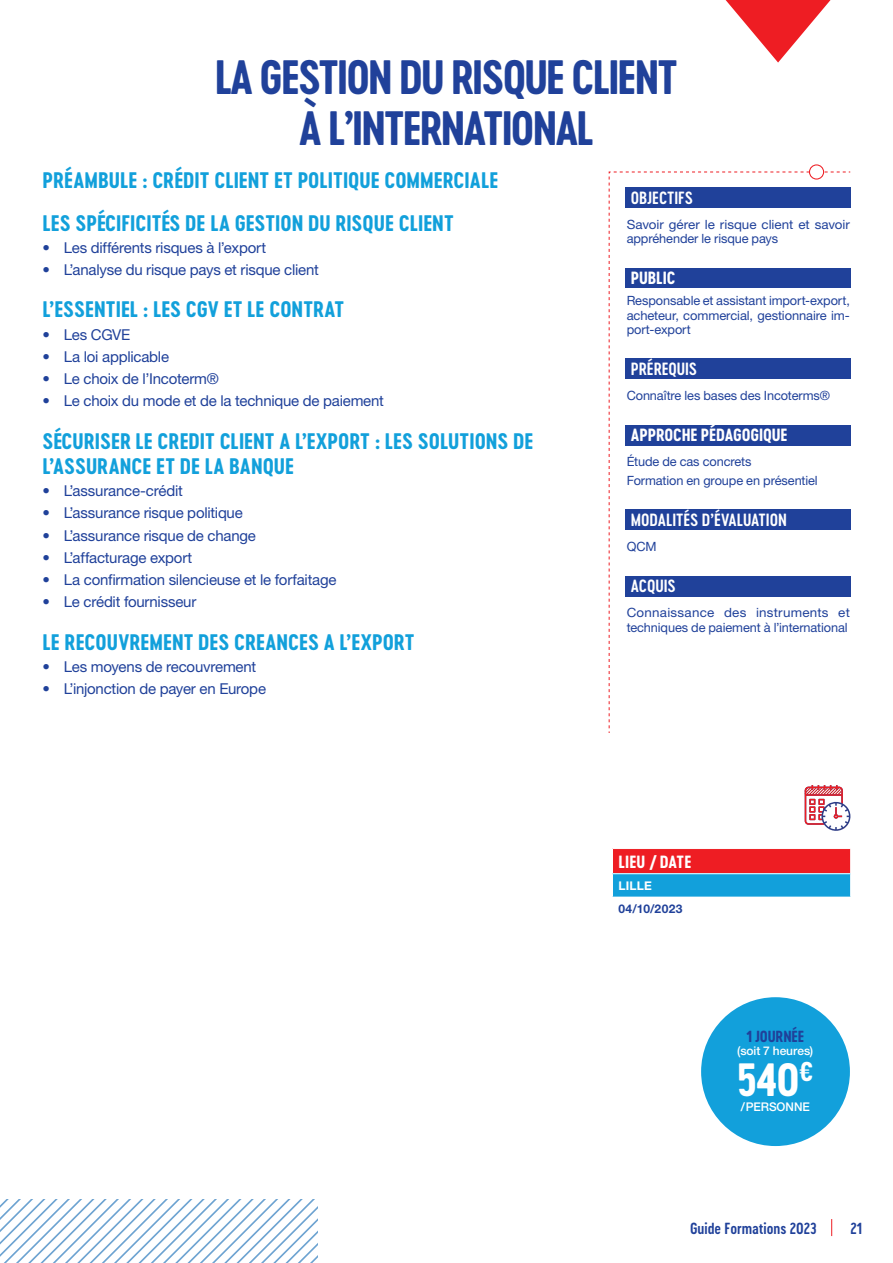
<style>
.page{position:relative;width:893px;height:1263px;background:#fff}
.page>*{position:absolute;margin:0;border:0;box-sizing:border-box;transform-origin:0 0}
.t1{font:45px/51px "Cervo Neue Bold Neue";letter-spacing:-.04em;color:#20419a;text-align:center}
.Contenu_regular{font:43.5px "Cervo Neue Bold Neue";color:#fff}
.Titre_Bold{font:21px/25.2px "Cervo Neue Bold Neue";color:#12a0db}
.Titre_Objectif_BULLE{font:16.5px "Cervo Neue Semi Bold Neue";letter-spacing:-.005em;color:#fff}
.Titre_Objectif_BULLE-2{font:16.5px "Cervo Neue Bold Neue";letter-spacing:-.005em;color:#fff}
.t2{font:15px "Helvetica Neue LT Std";letter-spacing:-.015em;color:#20419a}
.t3{font:15px "Cervo Neue Semi Bold Neue";color:#20419a}
.Contenu_regular-2{font:15px "Cervo Neue Bold Neue";letter-spacing:-.01em;color:#20419a}
.Contenu_regular-3{font:12.75px/14.2px "Helvetica Neue LT Std";letter-spacing:-.005em;color:#20419a;text-align:justify}
.Contenu_regular-4{font:12.75px/14.2px "Helvetica Neue LT Std";letter-spacing:-.005em;color:#20419a;scale:1.05 1}
.Contenu_regular-5{font:500 12px "Helvetica Neue LT Std";letter-spacing:-.005em;color:#fff}
.DATES{font:700 12px "Helvetica Neue LT Std";letter-spacing:.03em;color:#20419a}
.VILLE{font:700 12px "Helvetica Neue LT Std";letter-spacing:.01em;color:#fff}
</style>
<div class="page">
<svg style="left:0;top:1199px;width:317px;height:64px"></svg>
<svg style="left:831px;top:1219px;width:1px;height:17px"></svg>
<div style="left:612px;top:848px;width:239px;height:26px;background:#ee1d23"></div>
<div style="left:612px;top:874px;width:239px;height:23px;background:#12a0db"></div>
<hr style="left:612px;top:848px;width:239px;height:1px;background:#fff">
<hr style="left:612px;top:873px;width:239px;height:1px;background:#fff">
<svg style="left:612px;top:849px;width:1px;height:48px"></svg>
<svg style="left:850px;top:849px;width:1px;height:48px"></svg>
<svg style="left:608px;top:171px;width:243px;height:562px"></svg>
<svg style="left:809px;top:165px;width:15px;height:14px"></svg>
<div style="left:809px;top:164px;width:15px;height:16px;border:1px solid #ee1d23;border-radius:50%"></div>
<div style="left:701px;top:997px;width:149px;height:149px;background:#12a0db;border-radius:50%"></div>
<svg style="left:805px;top:785px;width:46px;height:46px"></svg>
<div style="left:625px;top:188px;width:226px;height:20px;background:#20419a"></div>
<div style="left:625px;top:268px;width:226px;height:19px;background:#20419a"></div>
<div style="left:625px;top:359px;width:226px;height:20px;background:#20419a"></div>
<div style="left:625px;top:425px;width:226px;height:20px;background:#20419a"></div>
<div style="left:625px;top:510px;width:226px;height:20px;background:#20419a"></div>
<div style="left:625px;top:576px;width:226px;height:20px;background:#20419a"></div>
<svg style="left:726px;top:0;width:104px;height:63px"></svg>
<p class="t1" style="left:215px;top:52px;width:465px">LA GESTION DU RISQUE CLIENT<br>À L’INTERNATIONAL</p>
<p class="Titre_Bold" style="left:43px;top:168px;width:457px">PRÉAMBULE : CRÉDIT CLIENT ET POLITIQUE COMMERCIALE</p>
<p class="Titre_Bold" style="left:43px;top:210px;width:413px">LES SPÉCIFICITÉS DE LA GESTION DU RISQUE CLIENT</p>
<p class="t2" style="left:43px;top:239px;width:225px">• Les différents risques à l’export</p>
<p class="t2" style="left:43px;top:261px;width:278px">• L’analyse du risque pays et risque client</p>
<p class="Titre_Bold" style="left:43px;top:297px;width:303px">L’ESSENTIEL : LES CGV ET LE CONTRAT</p>
<p class="t2" style="left:43px;top:325px;width:89px">• Les CGVE</p>
<p class="t2" style="left:43px;top:348px;width:128px">• La loi applicable</p>
<p class="t2" style="left:43px;top:370px;width:178px">• Le choix de l’Incoterm®</p>
<p class="t2" style="left:43px;top:392px;width:343px">• Le choix du mode et de la technique de paiement</p>
<p class="Titre_Bold" style="left:43px;top:428px;width:492px">SÉCURISER LE CREDIT CLIENT A L’EXPORT : LES SOLUTIONS DE<br>L’ASSURANCE ET DE LA BANQUE</p>
<p class="t2" style="left:43px;top:482px;width:142px">• L’assurance-crédit</p>
<p class="t2" style="left:43px;top:504px;width:202px">• L’assurance risque politique</p>
<p class="t2" style="left:43px;top:526px;width:215px">• L’assurance risque de change</p>
<p class="t2" style="left:43px;top:548px;width:151px">• L’affacturage export</p>
<p class="t2" style="left:43px;top:571px;width:296px">• La confirmation silencieuse et le forfaitage</p>
<p class="t2" style="left:43px;top:593px;width:155px">• Le crédit fournisseur</p>
<p class="Titre_Bold" style="left:43px;top:629px;width:373px">LE RECOUVREMENT DES CREANCES A L’EXPORT</p>
<p class="t2" style="left:43px;top:657px;width:215px">• Les moyens de recouvrement</p>
<p class="t2" style="left:43px;top:680px;width:225px">• L’injonction de payer en Europe</p>
<p class="Titre_Objectif_BULLE" style="left:631px;top:186px;width:64px">OBJECTIFS</p>
<p class="Contenu_regular-4" style="left:627px;top:217px;width:214px">Savoir gérer le risque client et savoir appréhender le risque pays</p>
<p class="Titre_Objectif_BULLE-2" style="left:631px;top:267px;width:46px">PUBLIC</p>
<p class="Contenu_regular-3" style="left:627px;top:293px;width:225px">Responsable et assistant import-export, acheteur, commercial, gestionnaire im&shy;port-export</p>
<p class="Titre_Objectif_BULLE" style="left:631px;top:357px;width:68px">PRÉREQUIS</p>
<p class="Contenu_regular-3" style="left:627px;top:388px;width:205px">Connaître les bases des Incoterms®</p>
<p class="Titre_Objectif_BULLE-2" style="left:631px;top:423px;width:158px">APPROCHE PÉDAGOGIQUE</p>
<p class="Contenu_regular-3" style="left:627px;top:455px;width:126px">Étude de cas concrets</p>
<p class="Contenu_regular-3" style="left:627px;top:473px;width:193px">Formation en groupe en présentiel</p>
<p class="Titre_Objectif_BULLE" style="left:631px;top:508px;width:157px">MODALITÉS D’ÉVALUATION</p>
<p class="Contenu_regular-3" style="left:627px;top:539px;width:31px">QCM</p>
<p class="Titre_Objectif_BULLE" style="left:631px;top:575px;width:46px">ACQUIS</p>
<p class="Contenu_regular-4" style="left:627px;top:606px;width:214px">Connaissance des instruments et techniques de paiement à l’international</p>
<p class="Titre_Objectif_BULLE-2" style="left:618px;top:850px;width:74px">LIEU /DATE</p>
<p class="VILLE" style="left:618px;top:878px;width:35px">LILLE</p>
<p class="DATES" style="left:618px;top:901px;width:65px">04/10/2023</p>
<p class="Contenu_regular-2" style="left:746px;top:1026px;width:59px">1 JOURNÉE</p>
<p class="Contenu_regular-5" style="left:737px;top:1044px;width:77px">(soit 7 heures)</p>
<p class="Contenu_regular" style="left:737px;top:1049px;width:78px">540<sup>€</sup></p>
<p class="Contenu_regular-5" style="left:741px;top:1099px;width:71px">/PERSONNE</p>
<p class="t3" style="left:690px;top:1218px;width:128px">Guide Formations 2023</p>
<p class="t3" style="left:850px;top:1218px;width:13px">21</p>
</div>
